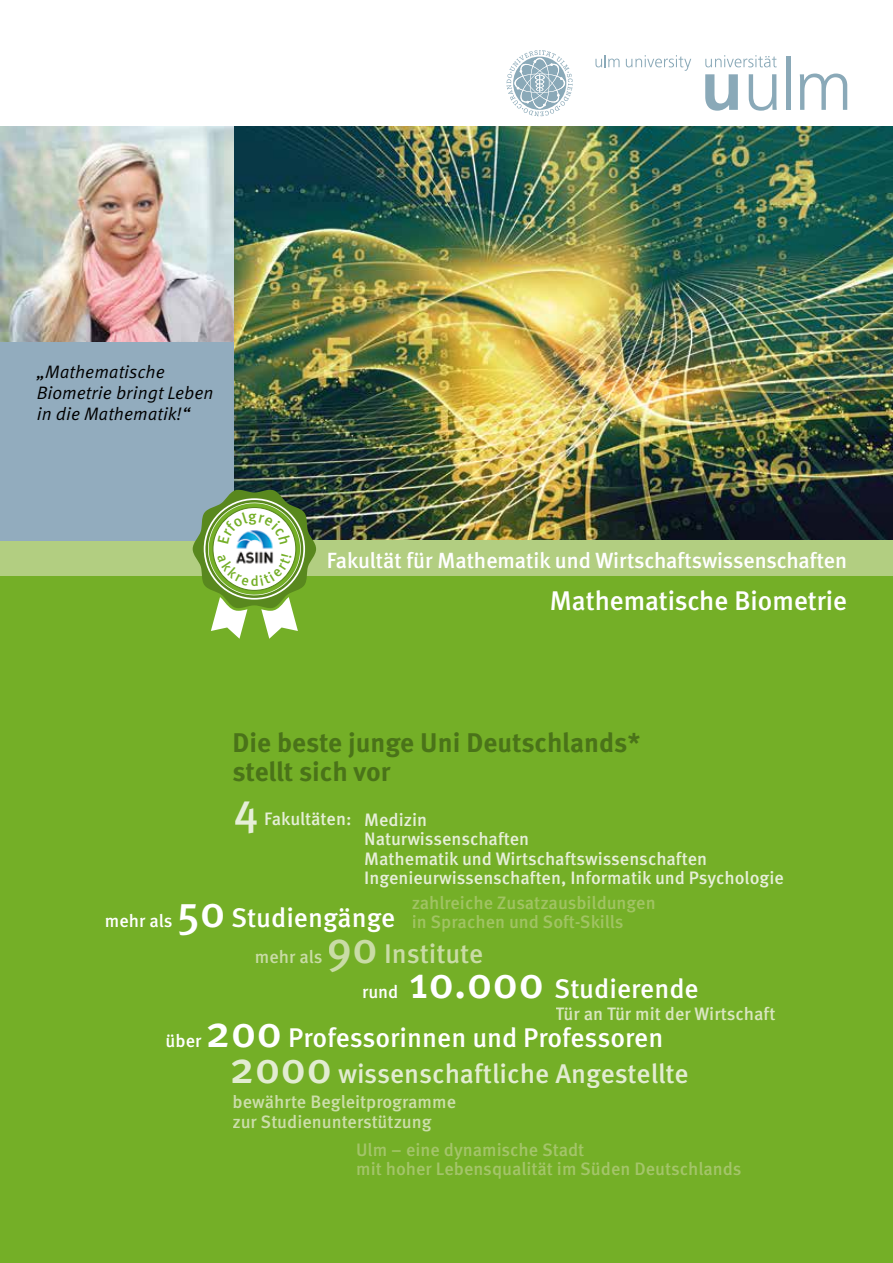
<style>
.page{position:relative;width:893px;height:1263px;background:#fff}
.page>*{position:absolute;margin:0;border:0;box-sizing:border-box;transform-origin:0 0}
.t1{font:500 27px "Meta OT";color:#fff}
.t2{font:700 27px/28.5px "Meta OT";color:#4a7319}
.t3{font:500 27px "Meta OT";letter-spacing:-.005em;color:#e2ecd1}
.t4{font:500 27px "Meta";color:#fff}
.t5{font:500 27px "Meta OT";letter-spacing:-.005em;color:#c9dca6}
.t6{font:500 21.9px "Meta";color:#fff}
.t7{font:500 18px/19.5px "Meta OT";color:#e6efd8}
.t8{font:500 18px/19.5px "Meta OT";color:#a4c56a}
.t9{font:500 18px/19.5px "Meta OT";letter-spacing:-.005em;color:#a1c464}
.t10{font:18px/21px "Meta OT Norm Ita";color:#000}
.t11{font:500 18px/19.5px "Meta OT";color:#ccdeab}
.t12{font:500 18px "Meta OT";color:#d9e6c0}
.t13{font:500 18px "Meta OT";color:#fff}
.t14{font:500 18px "Meta OT";color:#c9dca6}
.s1{font-size:45px}
</style>
<div class="page">
<div style="left:0;top:629px;width:893px;height:634px;background:#74af27"></div>
<img style="left:234px;top:126px;width:659px;height:414px">
<div style="left:0;top:576px;width:893px;height:54px;background:#74af27"></div>
<div style="left:0;top:540px;width:893px;height:36px;background:#b2ce81"></div>
<img style="left:0;top:126px;width:234px;height:216px">
<div style="left:0;top:342px;width:234px;height:198px;background:#92acbe"></div>
<svg style="left:705px;top:55px;width:72px;height:12px"></svg>
<svg style="left:705px;top:74px;width:33px;height:37px"></svg>
<svg style="left:749px;top:74px;width:28px;height:37px"></svg>
<div style="left:786px;top:56px;width:5px;height:54px;background:#8aa9b8"></div>
<svg style="left:800px;top:74px;width:47px;height:36px"></svg>
<svg style="left:595px;top:55px;width:25px;height:12px"></svg>
<svg style="left:626px;top:55px;width:65px;height:16px"></svg>
<svg style="left:507px;top:50px;width:66px;height:66px"></svg>
<svg style="left:193px;top:488px;width:123px;height:151px"></svg>
<p class="t10" style="left:37px;top:362px;width:178px">„Mathematische<br>Biometrie bringt Leben in die Mathematik!“</p>
<p class="t6" style="left:327px;top:547px;width:522px">Fakultät für Mathematik und Wirtschaftswissenschaften</p>
<h1 class="t4" style="left:550px;top:585px;width:299px">Mathematische Biometrie</h1>
<h1 class="t2" style="left:232px;top:729px;width:410px">Die beste junge Uni Deutschlands* stellt sich vor</h1>
<p class="t7" style="left:234px;top:809px;width:119px"><span class="s1">4</span> Fakultäten:</p>
<p class="t7" style="left:364px;top:810px;width:421px">Medizin<br>Naturwissenschaften<br>Mathematik und Wirtschaftswissenschaften Ingenieurwissenschaften, Informatik und Psychologie</p>
<p class="t13" style="left:105px;top:910px;width:69px">mehr als</p>
<h1 class="t1" style="left:177px;top:901px;width:220px"><span class="s1">50</span> Studiengänge</h1>
<p class="t9" style="left:412px;top:893px;width:245px">zahlreiche Zusatzausbildungen in Sprachen und Soft-Skills</p>
<p class="t14" style="left:255px;top:946px;width:69px">mehr als</p>
<h1 class="t5" style="left:327px;top:937px;width:158px"><span class="s1">90</span> Institute</h1>
<p class="t13" style="left:362px;top:980px;width:38px">rund</p>
<h1 class="t1" style="left:409px;top:972px;width:291px"><span class="s1">10.000</span> Studierende</h1>
<p class="t12" style="left:556px;top:1002px;width:221px">Tür an Tür mit der Wirtschaft</p>
<p class="t13" style="left:166px;top:1029px;width:37px">über</p>
<h1 class="t1" style="left:205px;top:1021px;width:459px"><span class="s1">200</span> Professorinnen und Professoren</h1>
<h1 class="t3" style="left:230px;top:1057px;width:460px"><span class="s1">2000</span> wissenschaftliche Angestellte</h1>
<p class="t11" style="left:233px;top:1093px;width:225px">bewährte Begleitprogramme zur Studienunterstützung</p>
<p class="t8" style="left:356px;top:1140px;width:387px">Ulm – eine dynamische Stadt<br>mit hoher Lebensqualität im Süden Deutschlands</p>
</div>
